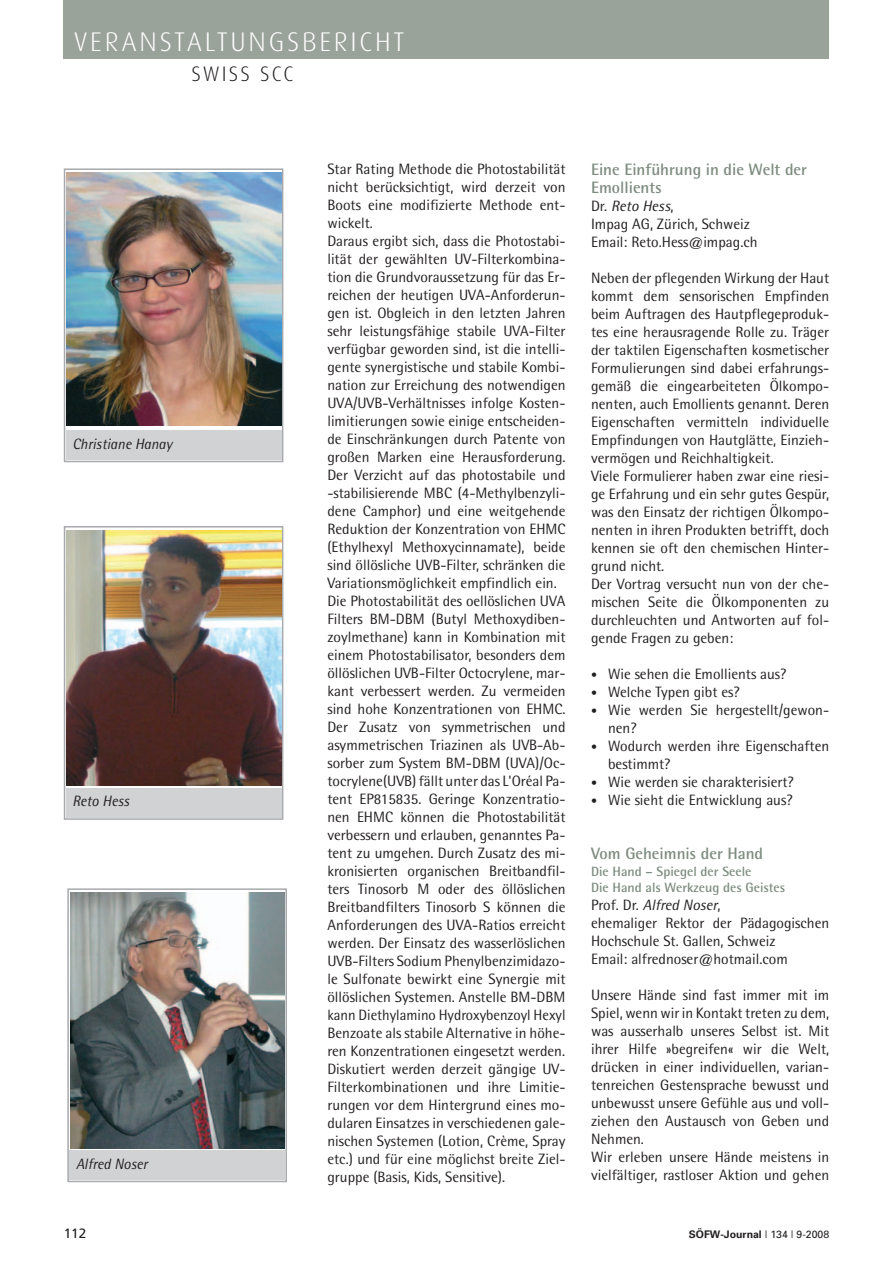
<style>
.page{position:relative;width:893px;height:1263px;background:#fff}
.page>*{position:absolute;margin:0;border:0;box-sizing:border-box;transform-origin:0 0}
.t1{font:300 27px "Dax";letter-spacing:.1em;color:#fff}
.t2{font:300 21px "Dax";letter-spacing:.095em;color:#231f20}
.t3{font:700 16.5px/18px "Rotis Semi Sans";color:#7f8c80}
.t4{font:15px/18px "Rotis Semi Sans";color:#231f20}
.t5{font:italic 15px "Rotis Semi Sans";color:#231f20;scale:.96 1}
.t6{font:700 13.5px/16.5px "Rotis Semi Sans";color:#7f8c80}
.t7{font:13.5px "Frutiger";color:#231f20}
.t8{font:700 10.5px "Univers";color:#231f20}
.s1{font-style:italic}
.s2{font-size:12px}
.s3{font-weight:400}
</style>
<div class="page">
<div style="left:64px;top:0;width:765px;height:58px;background:#9aa39a"></div>
<div style="left:64px;top:526px;width:219px;height:294px;border:2px solid #a8a9ad"></div>
<div style="left:66px;top:788px;width:215px;height:30px;background:#d1d2d4"></div>
<img style="left:67px;top:530px;width:214px;height:256px">
<div style="left:64px;top:168px;width:219px;height:294px;border:2px solid #a8a9ad"></div>
<div style="left:66px;top:430px;width:215px;height:30px;background:#d1d2d4"></div>
<img style="left:67px;top:173px;width:214px;height:252px">
<div style="left:67px;top:888px;width:220px;height:294px;border:2px solid #a8a9ad"></div>
<div style="left:70px;top:1150px;width:215px;height:30px;background:#d1d2d4"></div>
<img style="left:70px;top:893px;width:215px;height:255px">
<h1 class="t1" style="left:74px;top:32px;width:332px">VERANSTALTUNGSBERICHT</h1>
<h2 class="t2" style="left:191px;top:66px;width:103px">SWISS SCC</h2>
<p class="t5" style="left:72px;top:438px;width:105px">Christiane Hanay</p>
<p class="t5" style="left:72px;top:796px;width:61px">Reto Hess</p>
<p class="t5" style="left:76px;top:1158px;width:76px">Alfred Noser</p>
<p class="t4" style="left:327px;top:161px;width:240px">Star Rating Methode die Photostabilität nicht berücksichtigt, wird derzeit von Boots eine modifizierte Methode ent&shy;wickelt.<br>Daraus ergibt sich, dass die Photostabi&shy;lität der gewählten UV-Filterkombina&shy;tion die Grundvoraussetzung für das Er&shy;reichen der heutigen UVA-Anforderun&shy;gen ist. Obgleich in den letzten Jahren sehr leistungsfähige stabile UVA-Filter verfügbar geworden sind, ist die intelli&shy;gente synergistische und stabile Kombi&shy;nation zur Erreichung des notwendigen UVA/UVB-Verhältnisses infolge Kosten&shy;limitierungen sowie einige entscheiden&shy;de Einschränkungen durch Patente von großen Marken eine Herausforderung.<br>Der Verzicht auf das photostabile und -stabilisierende MBC (4-Methylbenzyli&shy;dene Camphor) und eine weitgehende Reduktion der Konzentration von EHMC (Ethylhexyl Methoxycinnamate), beide sind öllösliche UVB-Filter, schränken die Variationsmöglichkeit empfindlich ein.<br>Die Photostabilität des oellöslichen UVA Filters BM-DBM (Butyl Methoxydiben&shy;zoylmethane) kann in Kombination mit einem Photostabilisator, besonders dem öllöslichen UVB-Filter Octocrylene, mar&shy;kant verbessert werden. Zu vermeiden sind hohe Konzentrationen von EHMC.<br>Der Zusatz von symmetrischen und asymmetrischen Triazinen als UVB-Ab&shy;sorber zum System BM-DBM (UVA)/Oc&shy;tocrylene(UVB) fällt unter das L'Oréal Pa&shy;tent EP815835. Geringe Konzentratio&shy;nen EHMC können die Photostabilität verbessern und erlauben, genanntes Pa&shy;tent zu umgehen. Durch Zusatz des mi&shy;kronisierten organischen Breitbandfil&shy;ters Tinosorb M oder des öllöslichen Breitbandfilters Tinosorb S können die Anforderungen des UVA-Ratios erreicht werden. Der Einsatz des wasserlöslichen UVB-Filters Sodium Phenylbenzimidazo&shy;le Sulfonate bewirkt eine Synergie mit öllöslichen Systemen. Anstelle BM-DBM kann Diethylamino Hydroxybenzoyl Hexyl Benzoate als stabile Alternative in höhe&shy;ren Konzentrationen eingesetzt werden.<br>Diskutiert werden derzeit gängige UV-Filterkombinationen und ihre Limitie&shy;rungen vor dem Hintergrund eines mo&shy;dularen Einsatzes in verschiedenen gale&shy;nischen Systemen (Lotion, Crème, Spray etc.) und für eine möglichst breite Ziel&shy;gruppe (Basis, Kids, Sensitive).</p>
<p class="t3" style="left:591px;top:162px;width:217px">Eine Einführung in die Welt der<br>Emollients</p>
<p class="t4" style="left:591px;top:198px;width:168px">Dr. <span class="s1">Reto Hess</span>,<br>Impag AG, Zürich, Schweiz<br>Email: Reto.Hess@impag.ch</p>
<p class="t4" style="left:591px;top:270px;width:240px">Neben der pflegenden Wirkung der Haut kommt dem sensorischen Empfinden beim Auftragen des Hautpflegeproduk&shy;tes eine herausragende Rolle zu. Träger der taktilen Eigenschaften kosmetischer Formulierungen sind dabei erfahrungs&shy;gemäß die eingearbeiteten Ölkompo&shy;nenten, auch Emollients genannt. Deren Eigenschaften vermitteln individuelle Empfindungen von Hautglätte, Einzieh&shy;vermögen und Reichhaltigkeit.<br>Viele Formulierer haben zwar eine riesi&shy;ge Erfahrung und ein sehr gutes Gespür, was den Einsatz der richtigen Ölkompo&shy;nenten in ihren Produkten betrifft, doch kennen sie oft den chemischen Hinter&shy;grund nicht.<br>Der Vortrag versucht nun von der che&shy;mischen Seite die Ölkomponenten zu durchleuchten und Antworten auf fol&shy;gende Fragen zu geben:</p>
<p class="t4" style="left:591px;top:666px;width:197px"><span class="s2">•</span> Wie sehen die Emollients aus?</p>
<p class="t4" style="left:591px;top:684px;width:150px"><span class="s2">•</span> Welche Typen gibt es?</p>
<p class="t4" style="left:608px;top:702px;width:223px;text-indent:-17px"><span class="s2">•</span> Wie werden Sie hergestellt/gewon&shy;nen?</p>
<p class="t4" style="left:608px;top:738px;width:223px;text-indent:-17px"><span class="s2">•</span> Wodurch werden ihre Eigenschaften bestimmt?</p>
<p class="t4" style="left:591px;top:774px;width:204px"><span class="s2">•</span> Wie werden sie charakterisiert?</p>
<p class="t4" style="left:591px;top:792px;width:203px"><span class="s2">•</span> Wie sieht die Entwicklung aus?</p>
<p class="t3" style="left:591px;top:846px;width:174px">Vom Geheimnis der Hand</p>
<p class="t6" style="left:591px;top:864px;width:196px">Die Hand – Spiegel der Seele<br>Die Hand als Werkzeug des Geistes</p>
<p class="t4" style="left:591px;top:897px;width:240px">Prof. Dr. <span class="s1">Alfred Noser</span>,<br>ehemaliger Rektor der Pädagogischen<br>Hochschule St. Gallen, Schweiz<br>Email: alfrednoser@hotmail.com</p>
<p class="t4" style="left:591px;top:987px;width:240px">Unsere Hände sind fast immer mit im Spiel, wenn wir in Kontakt treten zu dem, was ausserhalb unseres Selbst ist. Mit ihrer Hilfe »begreifen« wir die Welt, drücken in einer individuellen, varian&shy;tenreichen Gestensprache bewusst und unbewusst unsere Gefühle aus und voll&shy;ziehen den Austausch von Geben und Nehmen.<br>Wir erleben unsere Hände meistens in vielfältiger, rastloser Aktion und gehen</p>
<p class="t7" style="left:64px;top:1227px;width:24px">112</p>
<p class="t8" style="left:689px;top:1230px;width:142px">SÖFW-Journal <span class="s3">| 134 | 9-2008</span></p>
</div>
